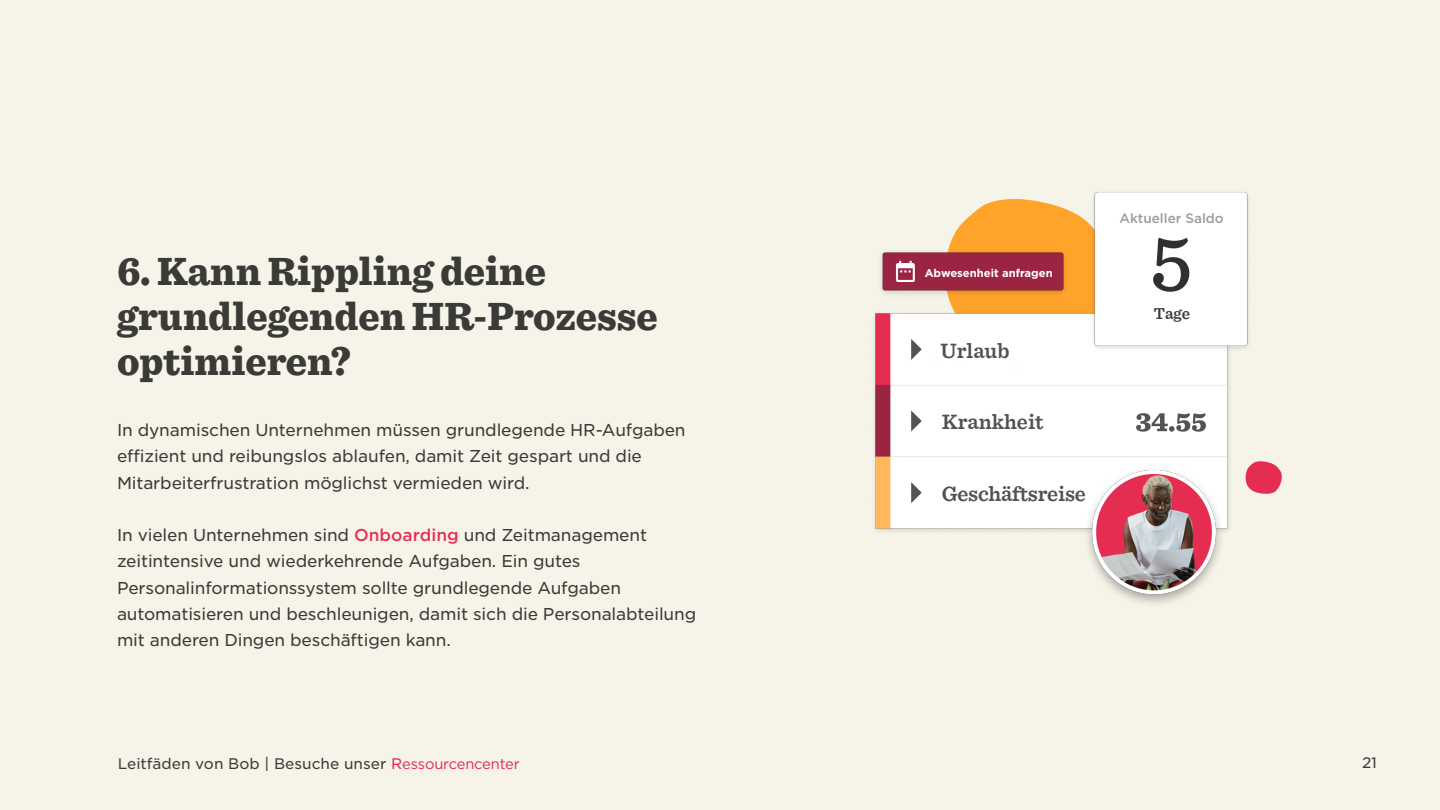
<style>
.page{position:relative;width:1440px;height:810px;background:#f6f3e8}
.page>*{position:absolute;margin:0;border:0;box-sizing:border-box;transform-origin:0 0}
.t1{font:900 41.25px/45px "Sentinel";color:#3a3a37;scale:.95 1}
.t2{font:600 21.75px "Sentinel";letter-spacing:-.005em;color:#515151}
.t3{font:16.5px/26.2px "Gotham S Sm";letter-spacing:-.01em;color:#3a3a37}
.t4{font:600 16.5px "Sentinel";color:#3a3a37}
.t5{font:14.7px "Gotham S Sm";color:#3a3a37}
.t6{font:500 13.5px "Gotham HTF";color:#9d9d9d}
.t7{font:700 11.25px "Gotham HTF";color:#fff}
.s1{font-weight:500;color:#e52c51}
.s2{color:#e32b52}
.s3{font-family:"Gotham HTF";color:#e32b52}
</style>
<div class="page">
<svg style="left:1246px;top:461px;width:36px;height:33px"></svg>
<svg style="left:949px;top:199px;width:140px;height:111px;background:#fdaf48"></svg>
<img style="left:874px;top:310px;width:356px;height:222px">
<div style="left:1119px;top:334px;width:96px;height:39px;background:#fff"></div>
<img style="left:1089px;top:192px;width:160px;height:160px">
<img style="left:881px;top:247px;width:190px;height:53px">
<img style="left:1081px;top:463px;width:146px;height:141px">
<div style="left:925px;top:262px;width:133px;height:21px;background:#9c2443"></div>
<div style="left:1109px;top:210px;width:126px;height:14px;background:#fff"></div>
<div style="left:1149px;top:301px;width:46px;height:23px;background:#fff"></div>
<div style="left:940px;top:337px;width:110px;height:26px;background:#fff"></div>
<div style="left:942px;top:409px;width:114px;height:23px;background:#fff"></div>
<div style="left:942px;top:481px;width:151px;height:22px;background:#fff"></div>
<h1 class="t1" style="left:117px;top:248px;width:571px">6. Kann Rippling deine grundlegenden HR-Prozesse optimieren?</h1>
<p class="t3" style="left:117px;top:417px;width:570px">In dynamischen Unternehmen müssen grundlegende HR-Aufgaben effizient und reibungslos ablaufen, damit Zeit gespart und die<br>Mitarbeiterfrustration möglichst vermieden wird.</p>
<p class="t3" style="left:117px;top:522px;width:581px">In vielen Unternehmen sind <span class="s1">Onboarding</span> und Zeitmanagement zeitintensive und wiederkehrende Aufgaben. Ein gutes Personalinformationssystem sollte grundlegende Aufgaben automatisieren und beschleunigen, damit sich die Personalabteilung mit anderen Dingen beschäftigen kann.</p>
<p class="t5" style="left:118px;top:753px;width:404px">Leitfäden von Bob | Besuche unser <span class="s2">R</span><span class="s3">essourcencenter</span></p>
<p class="t7" style="left:925px;top:266px;width:130px">Abwesenheit anfragen</p>
<h2 class="t2" style="left:940px;top:334px;width:71px">Urlaub</h2>
<h2 class="t2" style="left:942px;top:405px;width:103px">Krankheit</h2>
<h2 class="t2" style="left:942px;top:477px;width:146px">Geschäftsreise</h2>
<p class="t6" style="left:1120px;top:210px;width:106px">Aktueller Saldo</p>
<p class="t4" style="left:1154px;top:301px;width:38px">Tage</p>
<p class="t5" style="left:1362px;top:753px;width:16px">21</p>
</div>
